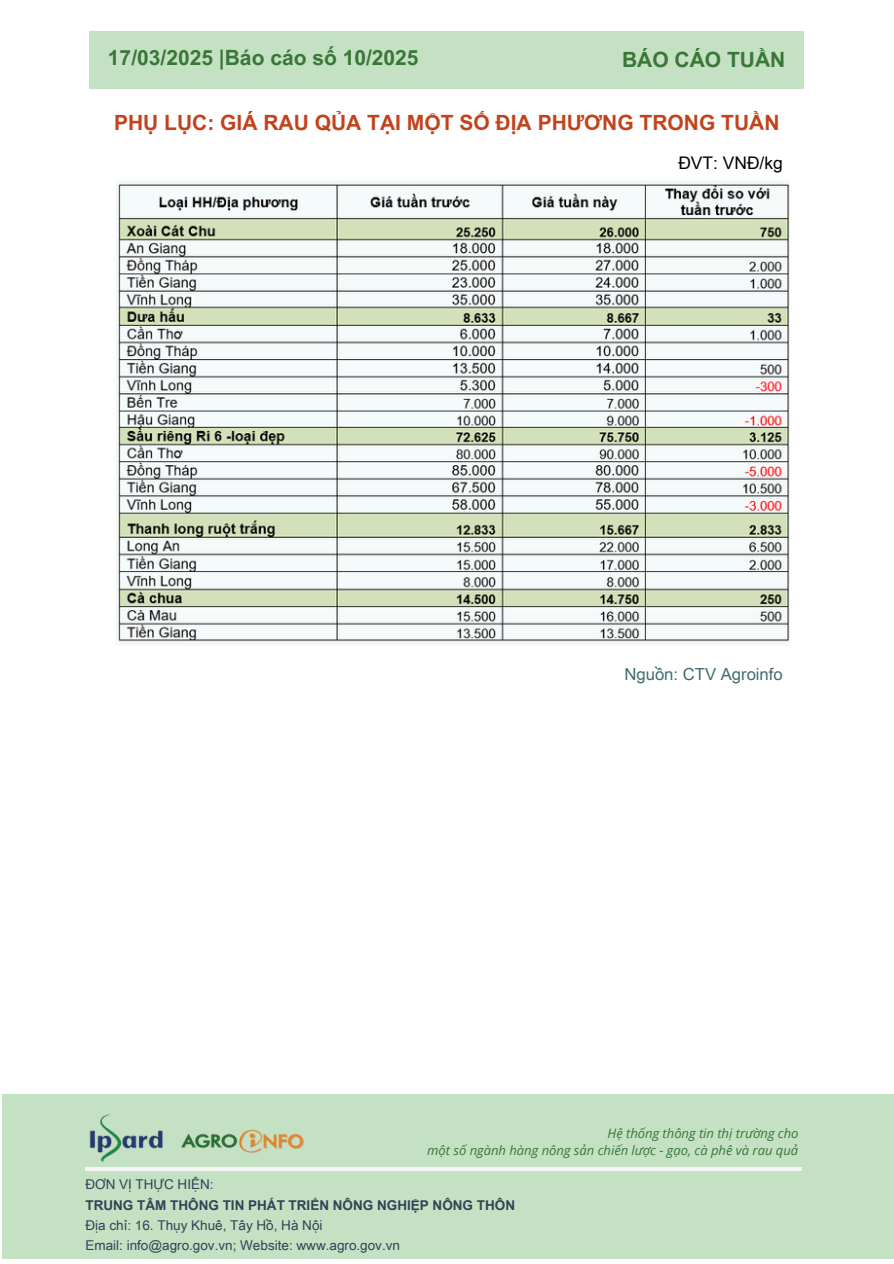
<style>
.page{position:relative;width:894px;height:1264px;background:#fff}
.page>*{position:absolute;margin:0;border:0;box-sizing:border-box;transform-origin:0 0}
.t1{font:700 21px "Arial Unicode MS";color:#c2431b}
.t2{font:700 21px "Arial Unicode MS";color:#397737}
.t3{font:17.4px "Arial Unicode MS";color:#000}
.t4{font:16.65px "Arial Unicode MS";color:#406c6b}
.t5{font:13.5px "Arial Unicode MS";color:#2f4357}
.t6{font:700 13.5px "Arial Unicode MS";color:#2f4357}
.t7{font:italic 13.05px "Open Sans";color:#397737}
</style>
<div class="page">
<div style="left:89px;top:31px;width:715px;height:58px;background:#c4e1c4"></div>
<div style="left:2px;top:1094px;width:891px;height:164px;background:#c4e1c4"></div>
<img style="left:90px;top:1114px;width:73px;height:47px">
<img style="left:181px;top:1129px;width:123px;height:24px">
<hr style="left:85px;top:1167px;width:716px;height:3px;background:#f5f5f5">
<img style="left:117px;top:181px;width:671px;height:463px">
<h1 class="t2" style="left:108px;top:42px;width:312px">17/03/2025 |Báo cáo số 10/2025</h1>
<h2 class="t2" style="left:622px;top:45px;width:165px">BÁO CÁO TUẦN</h2>
<h1 class="t1" style="left:114px;top:107px;width:666px">PHỤ LỤC: GIÁ RAU QỦA TẠI MỘT SỐ ĐỊA PHƯƠNG TRONG TUẦN</h1>
<h3 class="t3" style="left:678px;top:150px;width:106px">ĐVT: VNĐ/kg</h3>
<p class="t4" style="left:624px;top:662px;width:160px">Nguồn: CTV Agroinfo</p>
<h3 class="t7" style="left:607px;top:1123px;width:192px">Hệ thống thông tin thị trường cho</h3>
<p class="t7" style="left:427px;top:1141px;width:372px">một số ngành hàng nông sản chiến lược - gạo, cà phê và rau quả</p>
<p class="t5" style="left:85px;top:1174px;width:130px">ĐƠN VỊ THỰC HIỆN:</p>
<p class="t6" style="left:85px;top:1195px;width:431px">TRUNG TÂM THÔNG TIN PHÁT TRIỂN NÔNG NGHIỆP NÔNG THÔN</p>
<p class="t5" style="left:85px;top:1215px;width:238px">Địa chỉ: 16. Thụy Khuê, Tây Hồ, Hà Nội</p>
<p class="t5" style="left:85px;top:1235px;width:316px">Email: info@agro.gov.vn; Website: www.agro.gov.vn</p>
</div>
